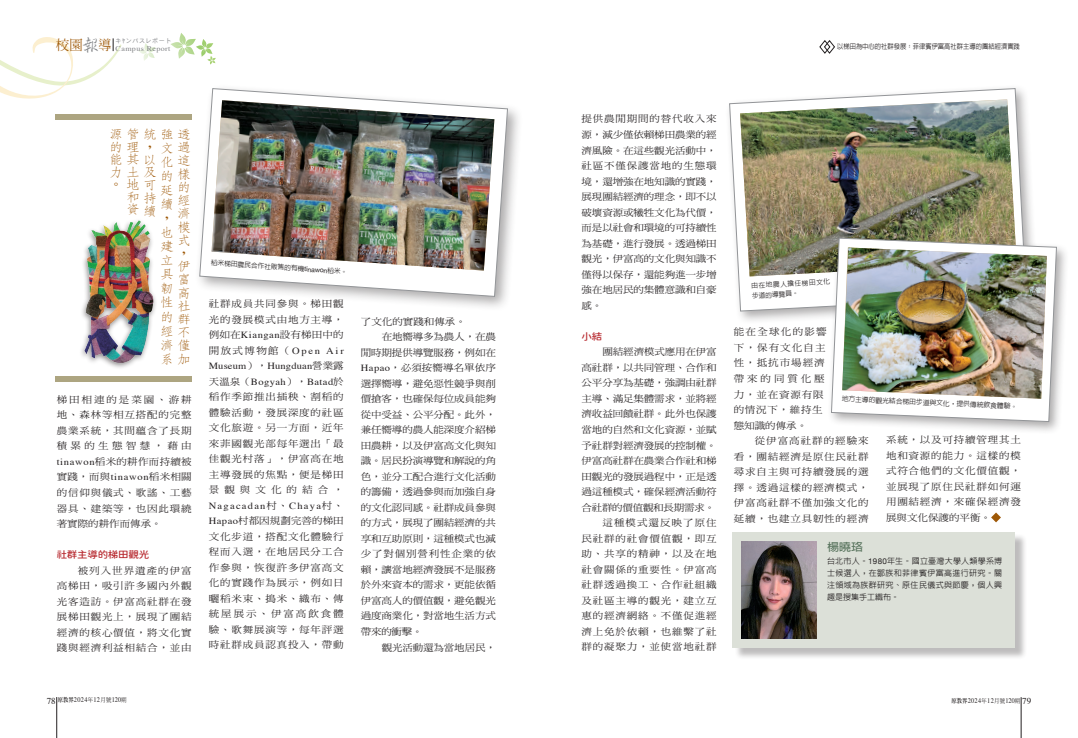
<style>
.page{position:relative;width:1078px;height:738px;background:#fff}
.page>*{position:absolute;margin:0;border:0;box-sizing:border-box;transform-origin:0 0}
.t1{font:300 12.6px/14px "AR Fang Song B5 HK";color:#9e5807;scale:1.11 1}
.t2{font:700 10.8px "AR Hei B5";color:#5a755f;scale:1.11 1}
.t3{font:9.4px/15.5px "DF Ming Std W5";letter-spacing:.015em;color:#231f20;text-align:justify;scale:1.11 1}
.t4{font:9.4px/15.5px "DF Ming Std W5";letter-spacing:-.01em;color:#231f20;text-align:right;scale:1.11 1}
.t5{font:9.4px/15.5px "DF Ming Std W5";letter-spacing:.095em;color:#231f20;scale:1.11 1}
.t6{font:9.4px/15.5px "Times";letter-spacing:.015em;color:#231f20;scale:1.11 1}
.t7{font:9.4px "DF Ming Std W5";letter-spacing:-.015em;color:#231f20;scale:1.11 1}
.t8{font:9.4px "Times";letter-spacing:.12em;color:#231f20;scale:1.11 1}
.t9{font:9.4px "DF Ming Std W5";letter-spacing:.075em;color:#231f20;scale:1.11 1}
.t10{font:9.4px "Gen Sen Rounded TW M";letter-spacing:-.025em;color:#b7282e;scale:1.11 1}
.t11{font:500 8px/12px "AR Hei B5";letter-spacing:.045em;color:#231f20;text-align:justify}
.t12{font:7.2px "Times";letter-spacing:.05em;color:#808285;scale:1.11 1}
.t13{font:7px "Times";letter-spacing:.05em;color:#231f20;scale:.9 1}
.t14{font:500 7px "AR Hei B5";color:#231f20;scale:.9 1}
.t15{font:500 6.7px/10px "AR Hei B5";color:#231f20}
.t16{font:6px "Heisei Kaku Go Std W3";letter-spacing:.1em;color:#808285}
.s1{font-family:"AR Xing Shu B5";font-weight:500;font-size:18.5px}
.s2{font-family:"Times"}
.s3{font-family:"Helvetica Neue";font-weight:400}
.s4{font-family:"DF Ming Std W5"}
.s5{font-size:9px}
.s6{font-family:"AR Ming B5";font-weight:800;font-size:6px}
.s7{font-family:"DF Ming Std W5";font-size:6px}
</style>
<div class="page">
<svg style="left:170px;top:33px;width:46px;height:32px"></svg>
<svg style="left:139px;top:43px;width:16px;height:18px"></svg>
<hr style="left:57px;top:696px;width:1px;height:41px;background:#231f20">
<hr style="left:1020px;top:696px;width:1px;height:41px;background:#231f20">
<svg style="left:0;top:37px;width:122px;height:62px"></svg>
<svg style="left:991px;top:512px;width:9px;height:10px"></svg>
<svg style="left:819px;top:40px;width:16px;height:14px"></svg>
<div style="left:734px;top:533px;width:293px;height:126px;background:#231f20;opacity:.3"></div>
<div style="left:732px;top:531px;width:282px;height:116px;background:#dce0d8"></div>
<img style="left:741px;top:541px;width:75px;height:97px">
<div style="left:195px;top:84px;width:328px;height:228px;background:#231f20;opacity:.38"></div>
<svg style="left:199px;top:88px;width:308px;height:208px"></svg>
<img style="left:211px;top:100px;width:283px;height:170px">
<div style="left:55px;top:114px;width:136px;height:6px;background:#ada581"></div>
<div style="left:56px;top:375px;width:136px;height:6px;background:#ada581"></div>
<div style="left:725px;top:84px;width:314px;height:240px;background:#231f20;opacity:.38"></div>
<svg style="left:729px;top:88px;width:297px;height:223px"></svg>
<img style="left:740px;top:99px;width:276px;height:177px">
<div style="left:827px;top:234px;width:242px;height:200px;background:#231f20;opacity:.38"></div>
<svg style="left:831px;top:238px;width:225px;height:183px"></svg>
<img style="left:842px;top:247px;width:204px;height:151px">
<div style="left:79px;top:218px;width:78px;height:152px;background:#231f20;opacity:.53"></div>
<img style="left:79px;top:218px;width:78px;height:148px">
<p class="t12" style="left:56px;top:42px;width:105px"><sup>校園</sup><span class="s1">報</span><sup>導</sup> Campus Report</p>
<p class="t16" style="left:116px;top:37px;width:57px">キﾔンパスレポート</p>
<h1 class="t1" style="left:109px;top:128px;width:74px;line-height:12.5px">源管統強透的理，<br>能其以<br>力<br>。</h1>
<h1 class="t1" style="left:160px;top:141px;width:28px">文過化<br>的<br>延<br>續<br>，<br>也<br>建<br>立<br>具<br>韌<br>性<br>的<br>經<br>濟僅系</h1>
<h1 class="t1" style="left:177px;top:154px;width:13px;line-height:13.2px">這樣的經濟模式，伊富高社群不</h1>
<h1 class="t1" style="left:177px;top:351px;width:12px">加</h1>
<h1 class="t1" style="left:126px;top:166px;width:28px;line-height:12.4px">土及地可和<br>資</h1>
<h1 class="t1" style="left:143px;top:191px;width:13px;line-height:12.8px">持續</h1>
<p class="t3" style="left:57px;top:391px;width:123px">梯田相連的是菜園、游耕地、森林等相互搭配的完整農業系統，其間蘊含了長期積累的生態智慧，藉由<span class="s2">tinawon</span>稻米的耕作而持續被實踐，而與<span class="s2">tinawon</span>稻米相關的信仰與儀式、歌謠、工藝器具、建築等，也因此環繞著實際的耕作而傳承。</p>
<p class="t10" style="left:57px;top:549px;width:85px">社群主導的梯田觀光</p>
<p class="t3" style="left:57px;top:562px;width:123px;text-indent:21px">被列入世界遺產的伊富高梯田，吸引許多國內外觀光客造訪。伊富高社群在發展梯田觀光上，展現了團結經濟的核心價值，將文化實踐與經濟利益相結合，並由</p>
<p class="t15" style="left:211px;top:257px;width:138px;rotate:4deg">稻米梯田農民合作社販售的有機<span class="s3">tinawon</span>稻米。</p>
<p class="t3" style="left:209px;top:295px;width:123px">社群成員共同參與。梯田觀光的發展模式由地方主導，例如在<span class="s2">Kiangan</span>設有梯田中的開放式博物館（<span class="s2">Open Air</span></p>
<p class="t6" style="left:209px;top:357px;width:123px">Museum<span class="s4">），</span>Hungduan<span class="s4">營業露天溫泉（</span>Bogyah<span class="s4">），</span>Batad<span class="s4">於</span></p>
<p class="t3" style="left:209px;top:388px;width:123px">稻作季節推出插秧、割稻的體驗活動，發展深度的社區文化旅遊。另一方面，近年來菲國觀光部每年選出「最佳觀光村落」，伊富高在地主導發展的焦點，便是梯田景觀與文化的結合，</p>
<p class="t8" style="left:209px;top:496px;width:123px">Nagacadan<span class="s4">村、</span>Chaya<span class="s4">村、</span></p>
<p class="t3" style="left:209px;top:512px;width:123px"><span class="s2">Hapao</span>村都因規劃完善的梯田文化步道，搭配文化體驗行程而入選，在地居民分工合作參與，恢復許多伊富高文化的實踐作為展示，例如日曬稻米束、搗米、織布、傳統屋展示、伊富高飲食體驗、歌舞展演等，每年評選時社群成員認真投入，帶動</p>
<p class="t3" style="left:361px;top:313px;width:96px">了文化的實踐和傳承。</p>
<p class="t7" style="left:382px;top:331px;width:104px">在地嚮導多為農人，在農</p>
<p class="t4" style="left:361px;top:344px;width:123px">閒時期提供導覽服務，例如在</p>
<p class="t3" style="left:361px;top:359px;width:123px"><span class="s2">Hapao</span>，必須按嚮導名單依序</p>
<p class="t4" style="left:361px;top:375px;width:123px">選擇嚮導，避免惡性競爭與削</p>
<p class="t4" style="left:361px;top:390px;width:123px">價搶客，也確保每位成員能夠</p>
<p class="t4" style="left:361px;top:406px;width:123px">從中受益、公平分配。此外，</p>
<p class="t4" style="left:361px;top:421px;width:123px">兼任嚮導的農人能深度介紹梯</p>
<p class="t4" style="left:361px;top:437px;width:123px">田農耕，以及伊富高文化與知</p>
<p class="t4" style="left:361px;top:452px;width:123px">識。居民扮演導覽和解說的角</p>
<p class="t4" style="left:361px;top:468px;width:123px">色，並分工配合進行文化活動</p>
<p class="t4" style="left:361px;top:483px;width:123px">的籌備，透過參與而加強自身</p>
<p class="t4" style="left:361px;top:499px;width:123px">的文化認同感。社群成員參與</p>
<p class="t4" style="left:361px;top:514px;width:123px">的方式，展現了團結經濟的共</p>
<p class="t4" style="left:361px;top:530px;width:123px">享和互助原則，這種模式也減</p>
<p class="t9" style="left:361px;top:548px;width:123px">少了對個別營利性企業的依</p>
<p class="t4" style="left:361px;top:561px;width:123px">賴，讓當地經濟發展不是服務</p>
<p class="t4" style="left:361px;top:576px;width:123px">於外來資本的需求，更能依循</p>
<p class="t4" style="left:361px;top:592px;width:123px">伊富高人的價值觀，避免觀光</p>
<p class="t4" style="left:361px;top:607px;width:123px">過度商業化，對當地生活方式</p>
<p class="t3" style="left:361px;top:623px;width:57px">帶來的衝擊。</p>
<p class="t7" style="left:382px;top:641px;width:104px">觀光活動還為當地居民，</p>
<p class="t14" style="left:836px;top:43px;width:205px">以梯田為中心的社群發展：菲律賓伊富高社群主導的團結經濟實踐</p>
<p class="t3" style="left:581px;top:111px;width:123px">提供農閒期間的替代收入來源，減少僅依賴梯田農業的經濟風險。在這些觀光活動中，社區不僅保護當地的生態環境，還增強在地知識的實踐，展現團結經濟的理念，即不以破壞資源或犧牲文化為代價，而是以社會和環境的可持續性為基礎，進行發展。透過梯田觀光，伊富高的文化與知識不僅得以保存，還能夠進一步增強在地居民的集體意識和自豪感。</p>
<p class="t10" style="left:581px;top:331px;width:20px">小結</p>
<p class="t4" style="left:581px;top:344px;width:123px">團結經濟模式應用在伊富<br>高社群，以共同管理、合作和公平分享為基礎，強調由社群主導、滿足集體需求，並將經濟收益回饋社群。此外也保護當地的自然和文化資源，並賦予社群對經濟發展的控制權。伊富高社群在農業合作社和梯田觀光的發展過程中，正是透過這種模式，確保經濟活動符合社群的價值觀和長期需求。這種模式還反映了原住<br>民社群的社會價值觀，即互助、共享的精神，以及在地社會關係的重要性。伊富高社群透過換工、合作社組織及社區主導的觀光，建立互惠的經濟網絡。不僅促進經濟上免於依賴，也維繫了社群的凝聚力，並使當地社群</p>
<p class="t15" style="left:751px;top:280px;width:80px;rotate:-3deg">由在地農人擔任梯田文化步道的導覽員。</p>
<p class="t5" style="left:733px;top:324px;width:85px">能在全球化的影響下，保有文化自主性，抵抗市場經濟帶來的同質化壓力，並在資源有限的情況下，維持生態知識的傳承。</p>
<p class="t3" style="left:733px;top:432px;width:123px;text-indent:21px">從伊富高社群的經驗來看，團結經濟是原住民社群尋求自主與可持續發展的選擇。透過這樣的經濟模式，伊富高社群不僅加強文化的延續，也建立具韌性的經濟</p>
<p class="t3" style="left:885px;top:431px;width:123px">系統，以及可持續管理其土地和資源的能力。這樣的模式符合他們的文化價值觀，並展現了原住民社群如何運用團結經濟，來確保經濟發展與文化保護的平衡。</p>
<p class="t15" style="left:841px;top:394px;width:177px;rotate:2deg">地方主導的觀光結合梯田步道與文化，提供傳統飲食體驗。</p>
<p class="t2" style="left:826px;top:541px;width:34px">楊曉珞</p>
<p class="t11" style="left:826px;top:554px;width:177px">台北市人。<span class="s3">1980</span>年生。國立臺灣大學人類學系博士候選人，在鄒族和菲律賓伊富高進行研究。關注領域為族群研究、原住民儀式與節慶，個人興趣是搜集手工織布。</p>
<p class="t13" style="left:47px;top:693px;width:90px"><span class="s5">78</span> <span class="s6">原教界</span>2024<span class="s7">年</span>12<span class="s7">月號</span>120<span class="s7">期</span></p>
<p class="t13" style="left:951px;top:693px;width:90px"><span class="s6">原教界</span>2024<span class="s7">年</span>12<span class="s7">月號</span>120<span class="s7">期</span> <span class="s5">79</span></p>
</div>
